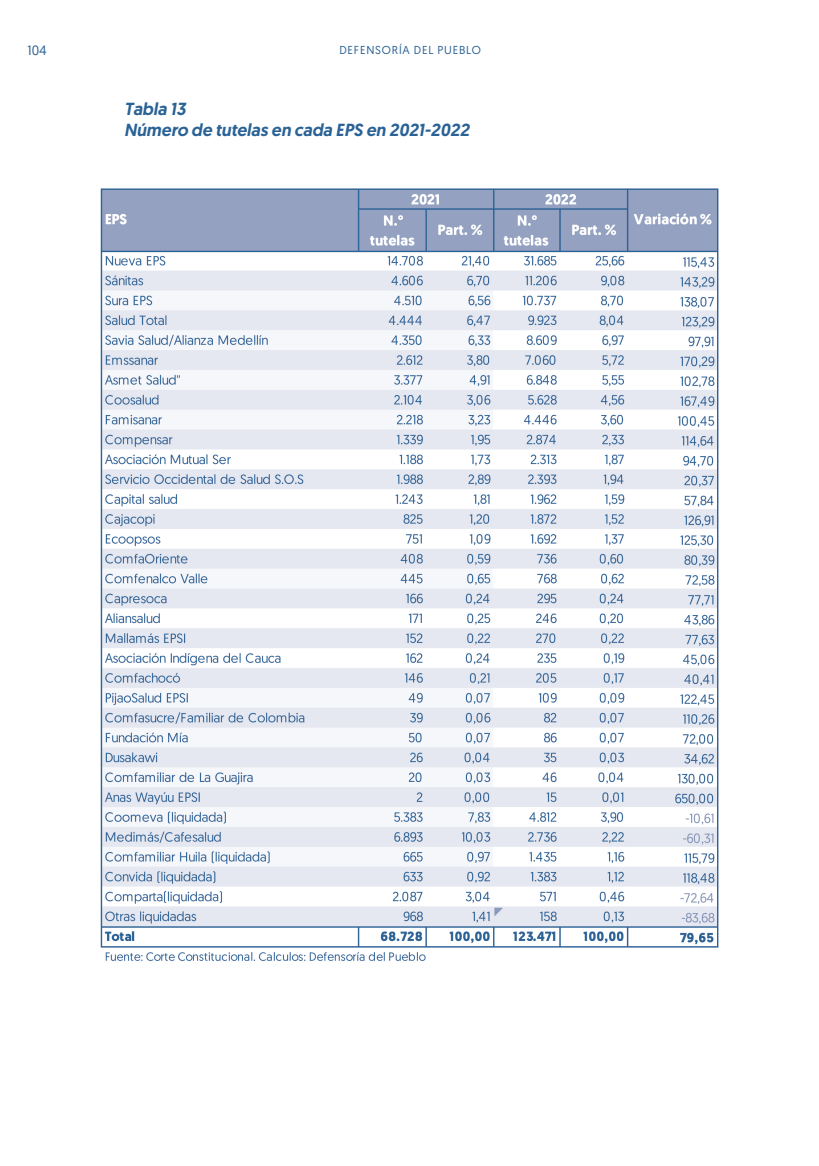
<style>
.page{position:relative;width:819px;height:1166px;background:#fff}
.page>*{position:absolute;margin:0;border:0;box-sizing:border-box;transform-origin:0 0}
.notas_titulos_graficas_y_tablas{font:italic 500 17.5px "Geomanist";color:#2a6295}
.t1{font:13.47px "Geomanist";color:#2a6295}
.t2{font:11.55px "Geomanist";letter-spacing:.07em;color:#2a6295}
</style>
<div class="page">
<img style="left:100px;top:188px;width:619px;height:773px">
<p class="t1" style="left:28px;top:41px;width:21px">104</p>
<p class="t2" style="left:339px;top:42px;width:143px">DEFENSORÍA DEL PUEBLO</p>
<p class="notas_titulos_graficas_y_tablas" style="left:124px;top:97px;width:63px">Tabla 13</p>
<p class="notas_titulos_graficas_y_tablas" style="left:124px;top:118px;width:346px">Número de tutelas en cada EPS en 2021-2022</p>
</div>
